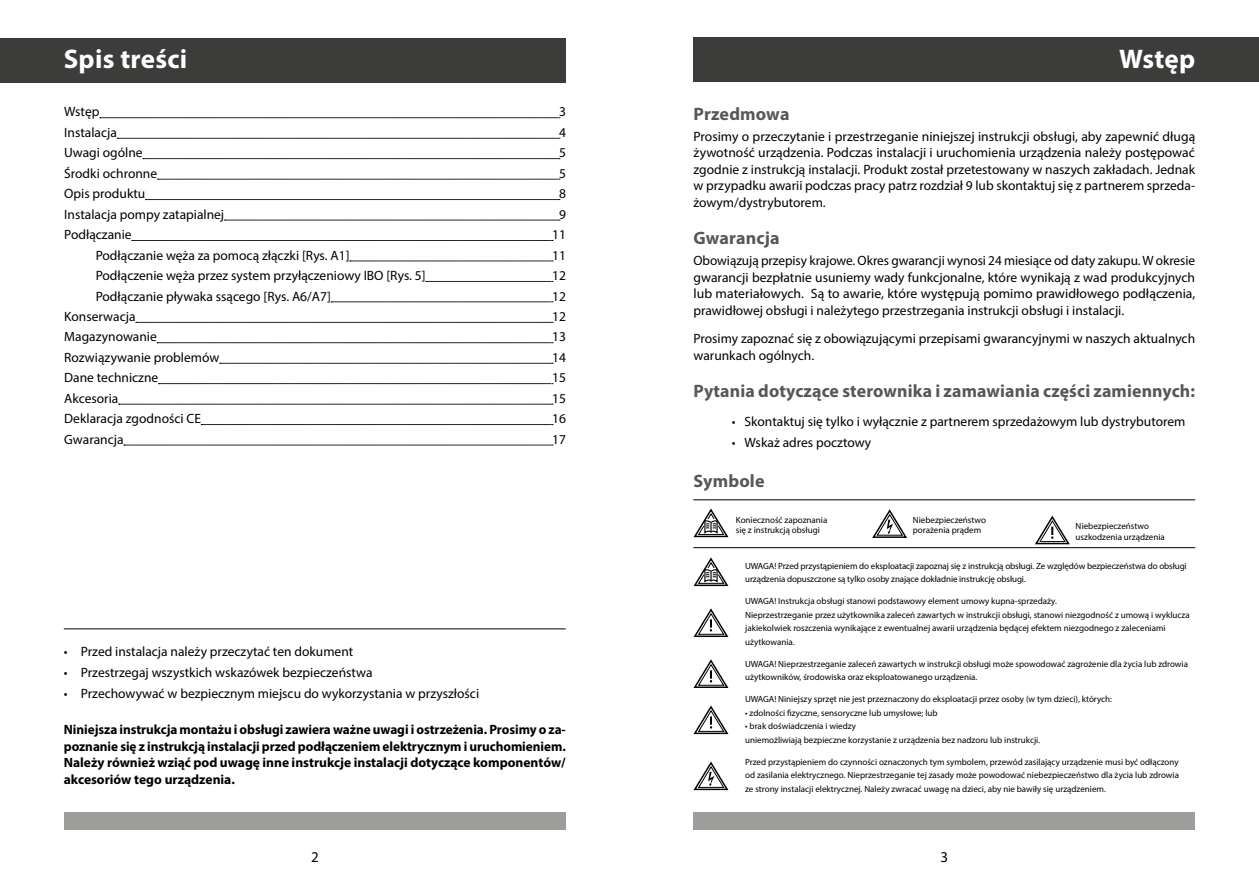
<style>
.page{position:relative;width:1259px;height:893px;background:#fff}
.page>*{position:absolute;margin:0;border:0;box-sizing:border-box;transform-origin:0 0}
.t1{font:700 27px "Myriad Pro";letter-spacing:.01em;color:#fff}
.t2{font:700 18px "Myriad Pro";letter-spacing:.01em;color:#575756}
.t3{font:15px "Myriad Pro";color:#000}
.t4{font:13.5px/16.5px "Myriad Pro";color:#000;text-align:justify}
.t5{font:700 13.5px/16.5px "Myriad Pro";color:#000;text-align:justify}
.t6{font:9px/13.5px "Myriad Pro";color:#000}
</style>
<div class="page">
<div style="left:64px;top:812px;width:502px;height:17px;background:#9d9d9c"></div>
<div style="left:693px;top:812px;width:502px;height:17px;background:#9d9d9c"></div>
<div style="left:0;top:38px;width:566px;height:44px;background:#3c3c3b"></div>
<div style="left:693px;top:38px;width:566px;height:44px;background:#3c3c3b"></div>
<svg style="left:1035px;top:515px;width:35px;height:30px"></svg>
<svg style="left:693px;top:608px;width:36px;height:29px"></svg>
<svg style="left:693px;top:659px;width:36px;height:29px"></svg>
<svg style="left:693px;top:705px;width:36px;height:30px"></svg>
<svg style="left:872px;top:509px;width:35px;height:29px"></svg>
<svg style="left:693px;top:761px;width:36px;height:30px"></svg>
<svg style="left:693px;top:508px;width:36px;height:30px"></svg>
<svg style="left:693px;top:557px;width:36px;height:30px"></svg>
<hr style="left:693px;top:547px;width:502px;height:1px;background:#000">
<hr style="left:693px;top:500px;width:502px;height:1px;background:#000">
<hr style="left:64px;top:629px;width:502px;height:1px;background:#000">
<svg style="left:100px;top:118px;width:460px;height:1px"></svg>
<svg style="left:117px;top:138px;width:443px;height:1px"></svg>
<svg style="left:143px;top:158px;width:417px;height:1px"></svg>
<svg style="left:157px;top:179px;width:403px;height:1px"></svg>
<svg style="left:145px;top:199px;width:415px;height:1px"></svg>
<svg style="left:224px;top:220px;width:336px;height:1px"></svg>
<svg style="left:132px;top:240px;width:421px;height:1px"></svg>
<svg style="left:350px;top:261px;width:203px;height:1px"></svg>
<svg style="left:426px;top:281px;width:127px;height:1px"></svg>
<svg style="left:331px;top:302px;width:222px;height:1px"></svg>
<svg style="left:136px;top:322px;width:417px;height:1px"></svg>
<svg style="left:157px;top:342px;width:396px;height:1px"></svg>
<svg style="left:220px;top:363px;width:333px;height:1px"></svg>
<svg style="left:158px;top:383px;width:395px;height:1px"></svg>
<svg style="left:119px;top:404px;width:434px;height:1px"></svg>
<svg style="left:201px;top:424px;width:352px;height:1px"></svg>
<svg style="left:124px;top:445px;width:429px;height:1px"></svg>
<h1 class="t1" style="left:64px;top:42px;width:125px">Spis treści</h1>
<h1 class="t1" style="left:1119px;top:42px;width:77px">Wstęp</h1>
<p class="t4" style="left:64px;top:103px;width:37px">Wstęp</p>
<p class="t4" style="left:559px;top:103px;width:8px">3</p>
<p class="t4" style="left:64px;top:124px;width:54px">Instalacja</p>
<p class="t4" style="left:559px;top:124px;width:8px">4</p>
<p class="t4" style="left:64px;top:144px;width:80px">Uwagi ogólne</p>
<p class="t4" style="left:559px;top:144px;width:8px">5</p>
<p class="t4" style="left:64px;top:165px;width:94px">Środki ochronne</p>
<p class="t4" style="left:559px;top:165px;width:8px">5</p>
<p class="t4" style="left:64px;top:185px;width:83px">Opis produktu</p>
<p class="t4" style="left:559px;top:185px;width:8px">8</p>
<p class="t4" style="left:64px;top:206px;width:162px">Instalacja pompy zatapialnej</p>
<p class="t4" style="left:559px;top:206px;width:8px">9</p>
<p class="t4" style="left:64px;top:226px;width:69px">Podłączanie</p>
<p class="t4" style="left:552px;top:226px;width:15px">11</p>
<p class="t4" style="left:96px;top:247px;width:255px">Podłączanie węża za pomocą złączki [Rys. A1]</p>
<p class="t4" style="left:552px;top:247px;width:15px">11</p>
<p class="t4" style="left:96px;top:267px;width:331px">Podłączenie węża przez system przyłączeniowy IBO [Rys. 5]</p>
<p class="t4" style="left:552px;top:267px;width:15px">12</p>
<p class="t4" style="left:96px;top:288px;width:237px">Podłączanie pływaka ssącego [Rys. A6/A7]</p>
<p class="t4" style="left:552px;top:288px;width:15px">12</p>
<p class="t4" style="left:64px;top:308px;width:73px">Konserwacja</p>
<p class="t4" style="left:552px;top:308px;width:15px">12</p>
<p class="t4" style="left:64px;top:328px;width:94px">Magazynowanie</p>
<p class="t4" style="left:552px;top:328px;width:15px">13</p>
<p class="t4" style="left:64px;top:349px;width:157px">Rozwiązywanie problemów</p>
<p class="t4" style="left:552px;top:349px;width:15px">14</p>
<p class="t4" style="left:64px;top:369px;width:96px">Dane techniczne</p>
<p class="t4" style="left:552px;top:369px;width:15px">15</p>
<p class="t4" style="left:64px;top:390px;width:56px">Akcesoria</p>
<p class="t4" style="left:552px;top:390px;width:15px">15</p>
<p class="t4" style="left:64px;top:410px;width:138px">Deklaracja zgodności CE</p>
<p class="t4" style="left:552px;top:410px;width:15px">16</p>
<p class="t4" style="left:64px;top:431px;width:61px">Gwarancja</p>
<p class="t4" style="left:552px;top:431px;width:15px">17</p>
<p class="t4" style="left:64px;top:643px;width:291px">• Przed instalacja należy przeczytać ten dokument</p>
<p class="t4" style="left:64px;top:664px;width:310px">• Przestrzegaj wszystkich wskazówek bezpieczeństwa</p>
<p class="t4" style="left:64px;top:685px;width:417px">• Przechowywać w bezpiecznym miejscu do wykorzystania w przyszłości</p>
<p class="t5" style="left:64px;top:721px;width:503px">Niniejsza instrukcja montażu i obsługi zawiera ważne uwagi i ostrzeżenia. Prosimy o za&shy;poznanie się z instrukcją instalacji przed podłączeniem elektrycznym i uruchomieniem.<br>Należy również wziąć pod uwagę inne instrukcje instalacji dotyczące komponentów/ akcesoriów tego urządzenia.</p>
<h2 class="t2" style="left:693px;top:102px;width:97px">Przedmowa</h2>
<p class="t4" style="left:693px;top:128px;width:503px">Prosimy o przeczytanie i przestrzeganie niniejszej instrukcji obsługi, aby zapewnić długą żywotność urządzenia. Podczas instalacji i uruchomienia urządzenia należy postępować zgodnie z instrukcją instalacji. Produkt został przetestowany w naszych zakładach. Jednak w przypadku awarii podczas pracy patrz rozdział 9 lub skontaktuj się z partnerem sprzeda&shy;żowym/dystrybutorem.</p>
<h2 class="t2" style="left:693px;top:227px;width:88px">Gwarancja</h2>
<p class="t4" style="left:693px;top:252px;width:503px">Obowiązują przepisy krajowe. Okres gwarancji wynosi 24 miesiące od daty zakupu. W okresie gwarancji bezpłatnie usuniemy wady funkcjonalne, które wynikają z wad produkcyjnych lub materiałowych. Są to awarie, które występują pomimo prawidłowego podłączenia, prawidłowej obsługi i należytego przestrzegania instrukcji obsługi i instalacji.</p>
<p class="t4" style="left:693px;top:330px;width:503px">Prosimy zapoznać się z obowiązującymi przepisami gwarancyjnymi w naszych aktualnych warunkach ogólnych.</p>
<h2 class="t2" style="left:693px;top:380px;width:503px">Pytania dotyczące sterownika i zamawiania części zamiennych:</h2>
<p class="t4" style="left:732px;top:413px;width:455px">• Skontaktuj się tylko i wyłącznie z partnerem sprzedażowym lub dystrybutorem</p>
<p class="t4" style="left:732px;top:434px;width:141px">• Wskaż adres pocztowy</p>
<h2 class="t2" style="left:693px;top:469px;width:73px">Symbole</h2>
<p class="t6" style="left:736px;top:514px;width:93px;line-height:10.8px">Konieczność zapoznania się z instrukcją obsługi</p>
<p class="t6" style="left:912px;top:514px;width:75px;line-height:10.8px">Niebezpieczeństwo porażenia prądem</p>
<p class="t6" style="left:1075px;top:520px;width:91px;line-height:10.8px">Niebezpieczeństwo uszkodzenia urządzenia</p>
<p class="t6" style="left:745px;top:559px;width:443px">UWAGA! Przed przystąpieniem do eksploatacji zapoznaj się z instrukcją obsługi. Ze względów bezpieczeństwa do obsługi urządzenia dopuszczone są tylko osoby znające dokładnie instrukcję obsługi.</p>
<p class="t6" style="left:745px;top:594px;width:446px">UWAGA! Instrukcja obsługi stanowi podstawowy element umowy kupna-sprzedaży.<br>Nieprzestrzeganie przez użytkownika zaleceń zawartych w instrukcji obsługi, stanowi niezgodność z umową i wyklucza jakiekolwiek roszczenia wynikające z ewentualnej awarii urządzenia będącej efektem niezgodnego z zaleceniami użytkowania.</p>
<p class="t6" style="left:745px;top:657px;width:444px">UWAGA! Nieprzestrzeganie zaleceń zawartych w instrukcji obsługi może spowodować zagrożenie dla życia lub zdrowia użytkowników, środowiska oraz eksploatowanego urządzenia.</p>
<p class="t6" style="left:745px;top:692px;width:368px">UWAGA! Niniejszy sprzęt nie jest przeznaczony do eksploatacji przez osoby (w tym dzieci), których:</p>
<p class="t6" style="left:745px;top:706px;width:194px">• zdolności fizyczne, sensoryczne lub umysłowe; lub</p>
<p class="t6" style="left:745px;top:719px;width:296px">• brak doświadczenia i wiedzy<br>uniemożliwiają bezpieczne korzystanie z urządzenia bez nadzoru lub instrukcji.</p>
<p class="t6" style="left:745px;top:755px;width:435px;text-align:justify">Przed przystąpieniem do czynności oznaczonych tym symbolem, przewód zasilający urządzenie musi być odłączony od zasilania elektrycznego. Nieprzestrzeganie tej zasady może powodować niebezpieczeństwo dla życia lub zdrowia ze strony instalacji elektrycznej. Należy zwracać uwagę na dzieci, aby nie bawiły się urządzeniem.</p>
<p class="t3" style="left:311px;top:848px;width:9px">2</p>
<p class="t3" style="left:940px;top:848px;width:9px">3</p>
</div>
